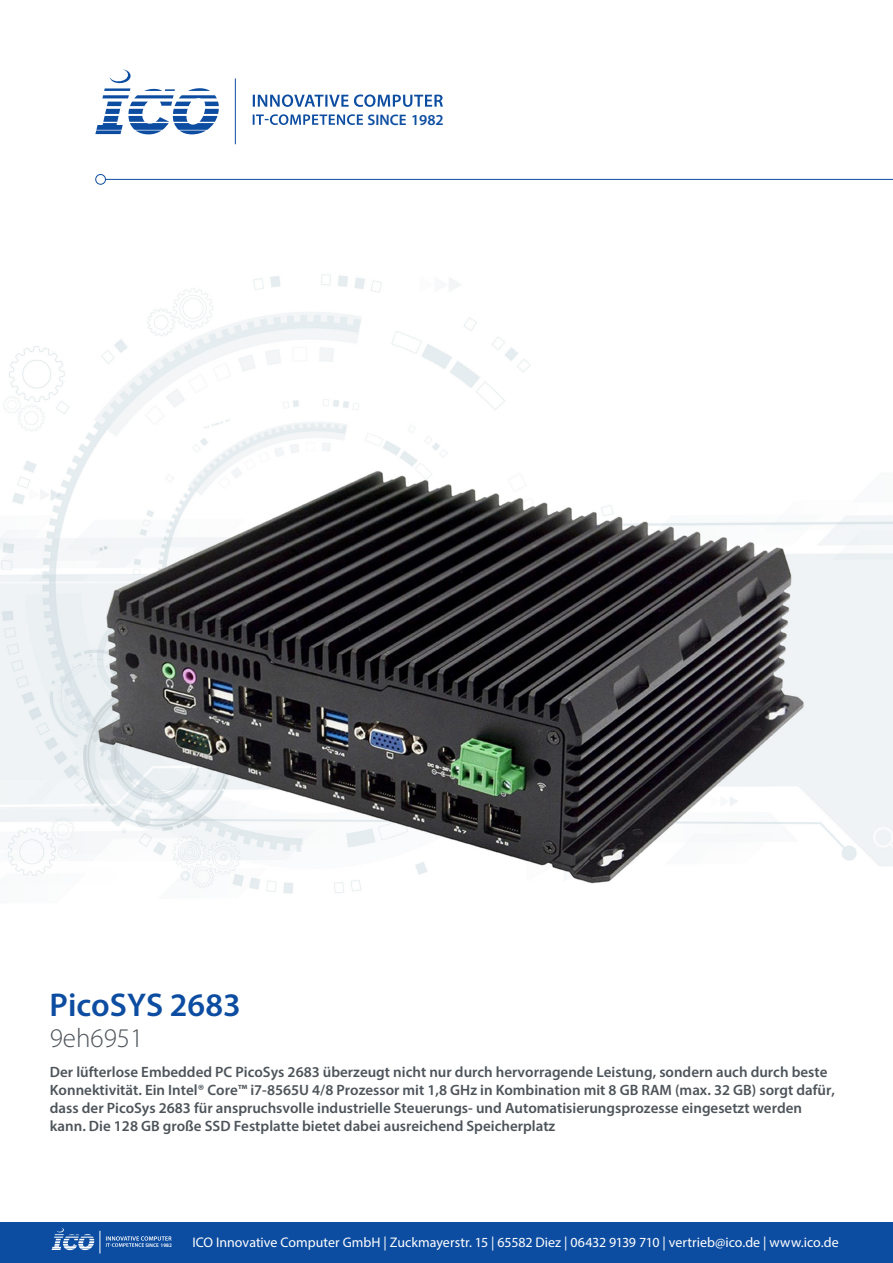
<style>
.page{position:relative;width:893px;height:1263px;background:#fff}
.page>*{position:absolute;margin:0;border:0;box-sizing:border-box;transform-origin:0 0}
.t1{font:600 33px "Myriad Pro";color:#0d4da1}
.t2{font:300 27px "Myriad Pro";color:#4d545a}
.t3{font:600 15.3px "Myriad Pro";color:#0d4da1}
.t4{font:600 15px/18px "Myriad Pro";color:#4d545a}
.t5{font:13.95px "Myriad Pro";color:#fff}
.t6{font:600 5.25px "Myriad Pro";color:#fff}
</style>
<div class="page">
<img style="left:0;top:82px;width:893px;height:812px">
<div style="left:0;top:1222px;width:893px;height:41px;background:#0d4da1"></div>
<svg style="left:95px;top:69px;width:124px;height:65px"></svg>
<hr style="left:235px;top:78px;width:1px;height:66px;background:#0d4da1">
<svg style="left:253px;top:95px;width:190px;height:12px"></svg>
<svg style="left:253px;top:114px;width:110px;height:11px"></svg>
<div style="left:95px;top:174px;width:11px;height:11px;border:1px solid #0d4da1;border-radius:50%"></div>
<hr style="left:105px;top:179px;width:788px;height:1px;background:#0d4da1">
<svg style="left:52px;top:1228px;width:42px;height:22px"></svg>
<svg style="left:100px;top:1231px;width:72px;height:22px"></svg>
<p class="t3" style="left:367px;top:110px;width:78px">SINCE 1982</p>
<p class="t1" style="left:50px;top:984px;width:193px">PicoSYS 2683</p>
<p class="t2" style="left:50px;top:1021px;width:95px">9eh6951</p>
<p class="t4" style="left:50px;top:1063px;width:787px">Der lüfterlose Embedded PC PicoSys 2683 überzeugt nicht nur durch hervorragende Leistung, sondern auch durch beste Konnektivität. Ein Intel® Core™ i7-8565U 4/8 Prozessor mit 1,8 GHz in Kombination mit 8 GB RAM (max. 32 GB) sorgt dafür, dass der PicoSys 2683 für anspruchsvolle industrielle Steuerungs- und Automatisierungsprozesse eingesetzt werden kann. Die 128 GB große SSD Festplatte bietet dabei ausreichend Speicherplatz</p>
<p class="t6" style="left:146px;top:1242px;width:28px">SINCE 1982</p>
<p class="t5" style="left:192px;top:1233px;width:648px">ICO Innovative Computer GmbH | Zuckmayerstr. 15 | 65582 Diez | 06432 9139 710 | vertrieb@ico.de | www.ico.de</p>
</div>
